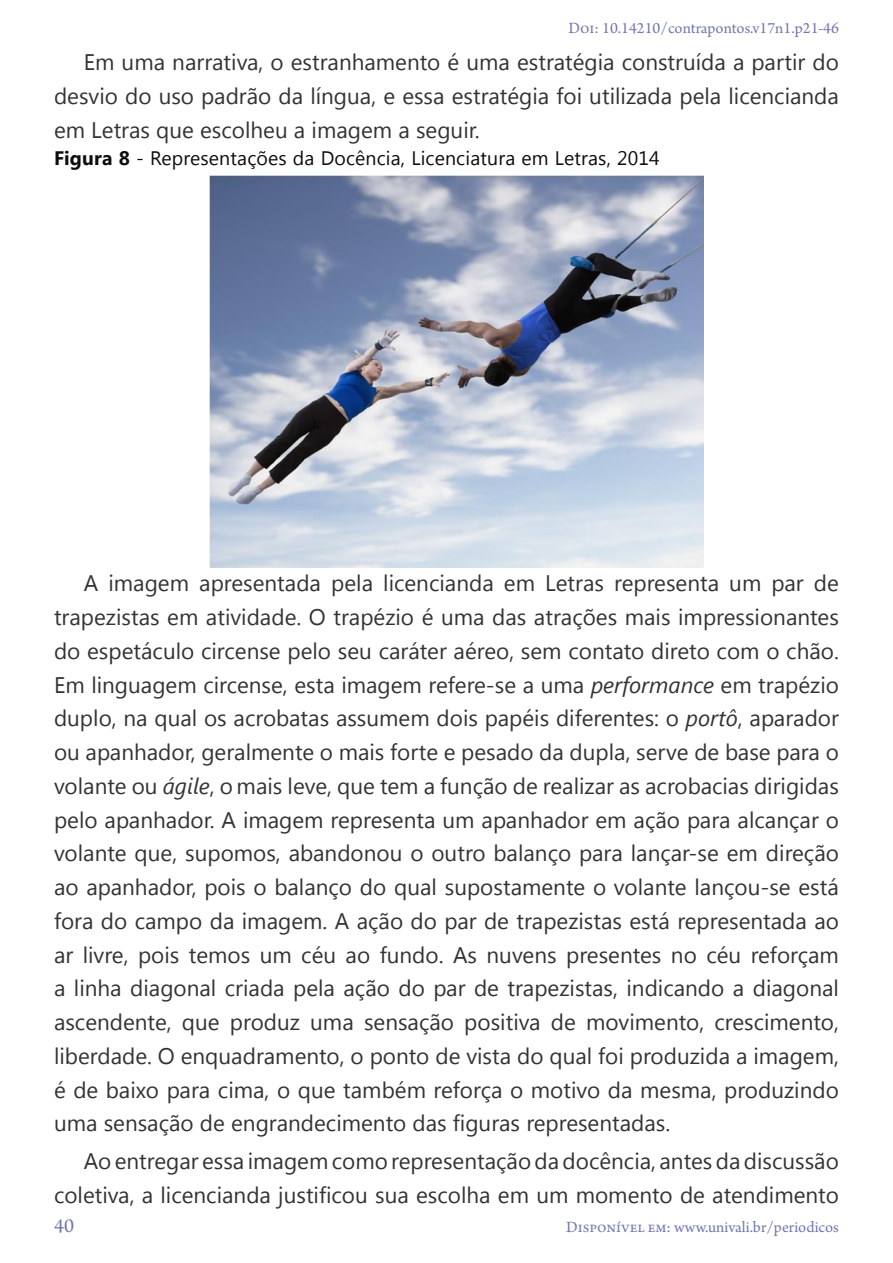
<style>
.page{position:relative;width:893px;height:1263px;background:#fff}
.page>*{position:absolute;margin:0;border:0;box-sizing:border-box;transform-origin:0 0}
.Texto{font:22.5px/33.8px "Segoe UI";color:#333;text-align:justify}
.t1{font:21px "Arno Pro";color:#7477b0}
.Legenda{font:19.5px "Segoe UI";letter-spacing:.01em;color:#0d0d0d}
.t2{font:16.5px "Arno Pro";color:#7477b0}
.s1{font-weight:700}
.s2{font-style:italic}
</style>
<div class="page">
<img style="left:209px;top:175px;width:495px;height:392px">
<p class="t2" style="left:568px;top:18px;width:272px">Doi: 10.14210/contrapontos.v17n1.p21-46</p>
<p class="Texto" style="left:54px;top:45px;width:786px;text-indent:30px">Em uma narrativa, o estranhamento é uma estratégia construída a partir do desvio do uso padrão da língua, e essa estratégia foi utilizada pela licencianda em Letras que escolheu a imagem a seguir.</p>
<p class="Legenda" style="left:54px;top:144px;width:607px"><span class="s1">Figura 8</span> - Representações da Docência, Licenciatura em Letras, 2014</p>
<p class="Texto" style="left:54px;top:565px;width:786px;text-indent:30px">A imagem apresentada pela licencianda em Letras representa um par de trapezistas em atividade. O trapézio é uma das atrações mais impressionantes do espetáculo circense pelo seu caráter aéreo, sem contato direto com o chão.<br>Em linguagem circense, esta imagem refere-se a uma <span class="s2">performance</span> em trapézio duplo, na qual os acrobatas assumem dois papéis diferentes: o <span class="s2">portô</span>, aparador ou apanhador, geralmente o mais forte e pesado da dupla, serve de base para o volante ou <span class="s2">ágile</span>, o mais leve, que tem a função de realizar as acrobacias dirigidas pelo apanhador. A imagem representa um apanhador em ação para alcançar o volante que, supomos, abandonou o outro balanço para lançar-se em direção ao apanhador, pois o balanço do qual supostamente o volante lançou-se está fora do campo da imagem. A ação do par de trapezistas está representada ao ar livre, pois temos um céu ao fundo. As nuvens presentes no céu reforçam a linha diagonal criada pela ação do par de trapezistas, indicando a diagonal ascendente, que produz uma sensação positiva de movimento, crescimento, liberdade. O enquadramento, o ponto de vista do qual foi produzida a imagem, é de baixo para cima, o que também reforça o motivo da mesma, produzindo uma sensação de engrandecimento das figuras representadas.</p>
<p class="Texto" style="left:54px;top:1143px;width:786px;text-align:right">Ao entregar essa imagem como representação da docência, antes da discussão coletiva, a licencianda justificou sua escolha em um momento de atendimento</p>
<p class="t1" style="left:54px;top:1213px;width:21px">40</p>
<p class="t2" style="left:566px;top:1217px;width:274px">Disponível em: www.univali.br/periodicos</p>
</div>
